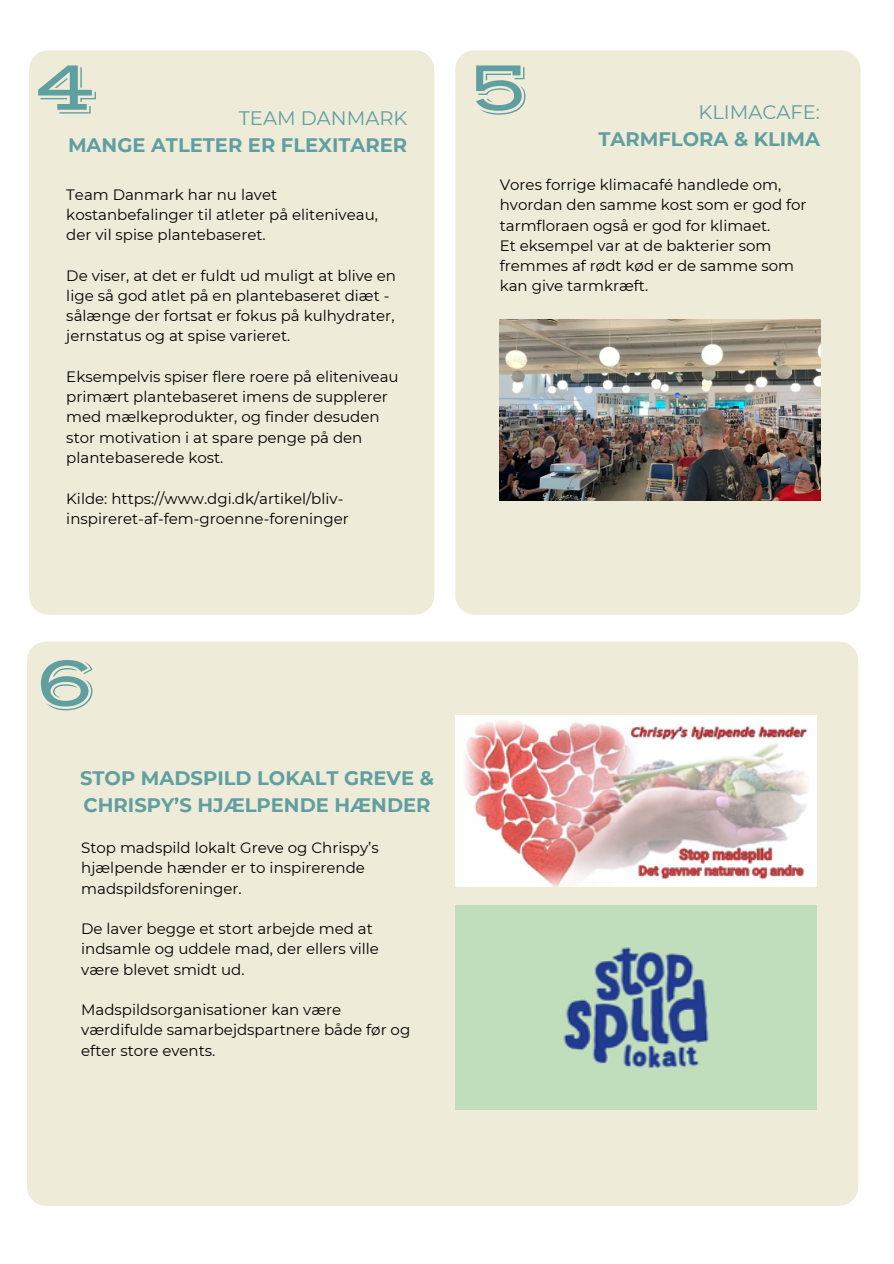
<style>
.page{position:relative;width:894px;height:1264px;background:#fff}
.page>*{position:absolute;margin:0;border:0;box-sizing:border-box;transform-origin:0 0}
.t1{font:72.75px "Vast Shadow";color:#609fa0}
.t2{font:700 19.5px/27px "Montserrat";color:#609fa0;text-align:right}
.t3{font:15px/20.2px "Montserrat";color:#000}
.s1{font-weight:400}
</style>
<div class="page">
<div style="left:455px;top:50px;width:405px;height:564px;background:#eeebd8;border-radius:19px"></div>
<img style="left:463px;top:718px;width:347px;height:169px">
<img style="left:455px;top:905px;width:361px;height:204px">
<img style="left:499px;top:320px;width:321px;height:180px">
<h1 class="t1" style="left:36px;top:43px;width:61px">4</h1>
<p class="t1" style="left:469px;top:43px;width:61px">5</p>
<p class="t2" style="left:598px;top:98px;width:223px"><span class="s1">KLIMACAFE:<br></span>TARMFLORA &amp; KLIMA</p>
<p class="t3" style="left:499px;top:174px;width:308px">Vores forrige klimacafé handlede om, hvordan den samme kost som er god for tarmfloraen også er god for klimaet.</p>
<h2 class="t3" style="left:499px;top:235px;width:296px">Et eksempel var at de bakterier som fremmes af rødt kød er de samme som kan give tarmkræft.</h2>
<p class="t2" style="left:68px;top:104px;width:341px"><span class="s1">TEAM DANMARK<br></span>MANGE ATLETER ER FLEXITARER</p>
<p class="t3" style="left:66px;top:184px;width:313px">Team Danmark har nu lavet kostanbefalinger til atleter på eliteniveau, der vil spise plantebaseret.</p>
<p class="t3" style="left:66px;top:265px;width:331px">De viser, at det er fuldt ud muligt at blive en lige så god atlet på en plantebaseret diæt - sålænge der fortsat er fokus på kulhydrater, jernstatus og at spise varieret.</p>
<p class="t3" style="left:66px;top:366px;width:334px">Eksempelvis spiser flere roere på eliteniveau primært plantebaseret imens de supplerer med mælkeprodukter, og finder desuden stor motivation i at spare penge på den plantebaserede kost.</p>
<p class="t3" style="left:66px;top:488px;width:284px">Kilde: https://www.dgi.dk/artikel/bliv&shy;inspireret-af-fem-groenne-foreninger</p>
<p class="t1" style="left:36px;top:639px;width:62px">6</p>
<p class="t2" style="left:80px;top:764px;width:355px;text-align:left">STOP MADSPILD LOKALT GREVE &amp;<br>CHRISPY’S HJÆLPENDE HÆNDER</p>
<p class="t3" style="left:81px;top:837px;width:299px">Stop madspild lokalt Greve og Chrispy’s hjælpende hænder er to inspirerende madspildsforeninger.</p>
<p class="t3" style="left:81px;top:918px;width:299px">De laver begge et stort arbejde med at indsamle og uddele mad, der ellers ville være blevet smidt ud.</p>
<p class="t3" style="left:81px;top:999px;width:330px">Madspildsorganisationer kan være værdifulde samarbejdspartnere både før og efter store events.</p>
</div>
